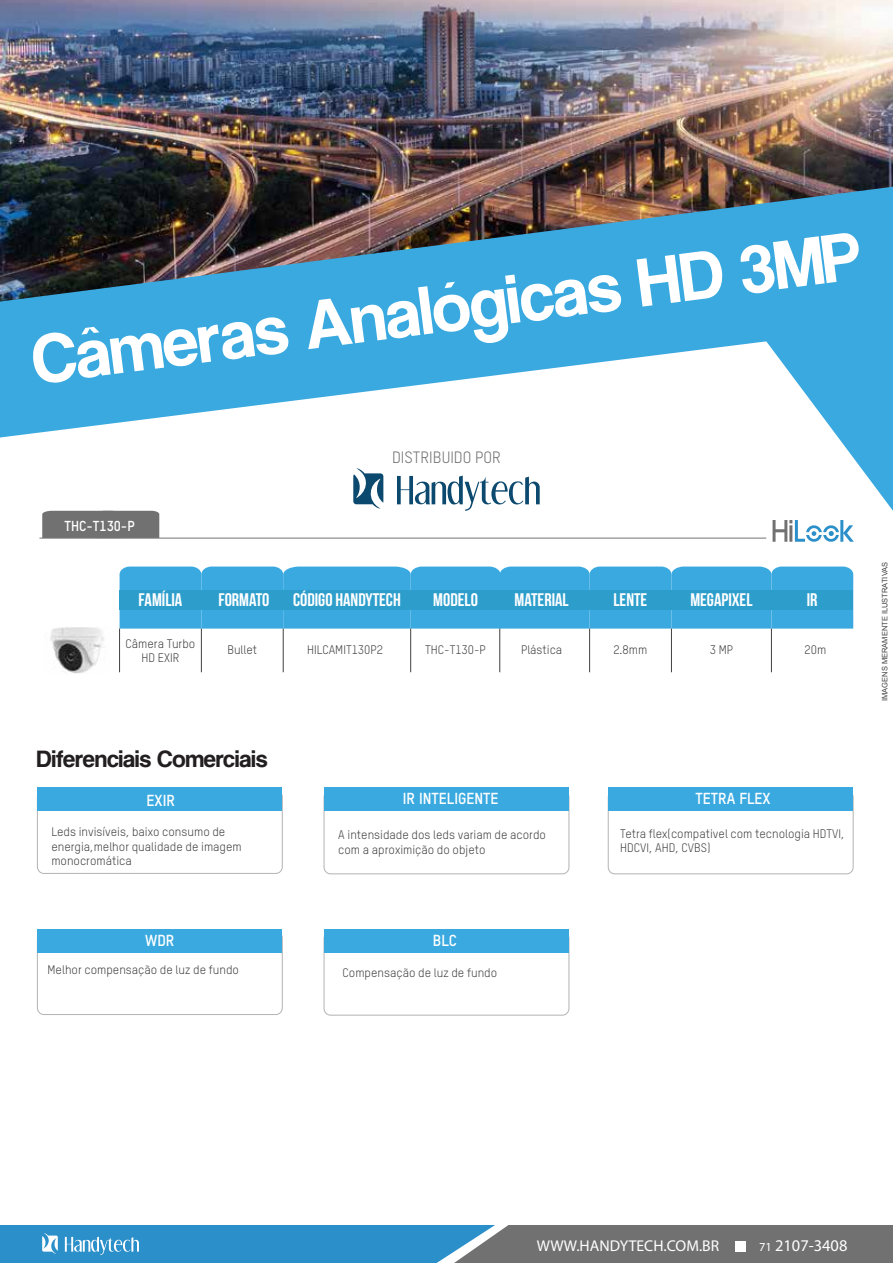
<style>
.page{position:relative;width:893px;height:1263px;background:#fff}
.page>*{position:absolute;margin:0;border:0;box-sizing:border-box;transform-origin:0 0}
.t1{font:66px "Coolvetica";color:#fff}
.t2{font:22.8px "Coolvetica";color:#231f20}
.t3{font:18.15px "Bebas Neue";color:#fff}
.t4{font:16.35px "Myriad Pro";color:#fff}
.t5{font:16.2px "TSTARPRO";color:#727172}
.t6{font:700 15.75px "TSTARPRO";color:#fff}
.t7{font:15.75px "Myriad Pro";color:#fff}
.t8{font:700 14.25px "TSTARPRO";color:#fff}
.t9{font:12.15px/14.5px "TSTARPRO";color:#414042}
.t10{font:12.15px "TSTARPRO";color:#414142}
.t11{font:7.5px "Arial";color:#414142}
.s1{font-size:12.3px}
</style>
<div class="page">
<svg style="left:773px;top:520px;width:81px;height:22px"></svg>
<div style="left:42px;top:511px;width:117px;height:27px;background:#727172"></div>
<hr style="left:39px;top:538px;width:727px;height:1px;background:#747778">
<div style="left:37px;top:790px;width:245px;height:83px;border:1px solid #b3b3b3;border-radius:7px"></div>
<div style="left:37px;top:787px;width:245px;height:24px;background:#39a9e0"></div>
<div style="left:324px;top:790px;width:245px;height:84px;border:1px solid #b3b3b3;border-radius:7px"></div>
<div style="left:324px;top:787px;width:245px;height:24px;background:#39a9e0"></div>
<div style="left:608px;top:790px;width:245px;height:84px;border:1px solid #b3b3b3;border-radius:7px"></div>
<div style="left:608px;top:787px;width:245px;height:24px;background:#39a9e0"></div>
<svg style="left:120px;top:566px;width:733px;height:63px;background:#3aa7db"></svg>
<div style="left:283px;top:590px;width:128px;height:19px;background:#2d9ecc"></div>
<img style="left:0;top:0;width:893px;height:186px">
<svg style="left:0;top:186px;width:893px;height:252px;fill:#39a9e0"></svg>
<svg style="left:762px;top:299px;width:131px;height:212px"></svg>
<div style="left:37px;top:931px;width:245px;height:84px;border:1px solid #b3b3b3;border-radius:7px"></div>
<div style="left:37px;top:929px;width:245px;height:24px;background:#39a9e0"></div>
<div style="left:324px;top:932px;width:245px;height:83px;border:1px solid #b3b3b3;border-radius:7px"></div>
<div style="left:324px;top:929px;width:245px;height:24px;background:#39a9e0"></div>
<img style="left:50px;top:627px;width:54px;height:47px">
<svg style="left:0;top:1225px;width:893px;height:38px;background:#5285a2"></svg>
<div style="left:735px;top:1241px;width:10px;height:10px;background:#fff"></div>
<svg style="left:353px;top:468px;width:30px;height:41px"></svg>
<svg style="left:397px;top:476px;width:143px;height:35px"></svg>
<h1 class="t1" style="left:28px;top:325px;width:836px;rotate:-7deg">Câmeras Analógicas HD 3MP</h1>
<p class="t8" style="left:64px;top:516px;width:72px">THC-T130-P</p>
<h3 class="t5" style="left:392px;top:446px;width:110px">DISTRIBUIDO POR</h3>
<h3 class="t3" style="left:139px;top:590px;width:45px">FAMÍLIA</h3>
<h3 class="t3" style="left:218px;top:590px;width:53px">FORMATO</h3>
<h3 class="t3" style="left:433px;top:590px;width:46px">MODELO</h3>
<h3 class="t3" style="left:515px;top:590px;width:56px">MATERIAL</h3>
<h3 class="t3" style="left:613px;top:590px;width:35px">LENTE</h3>
<h3 class="t3" style="left:690px;top:590px;width:64px">MEGAPIXEL</h3>
<h3 class="t3" style="left:807px;top:589px;width:12px">IR</h3>
<p class="t9" style="left:126px;top:635px;width:71px;text-align:center">Câmera Turbo<br>HD EXIR</p>
<p class="t9" style="left:227px;top:642px;width:31px">Bullet</p>
<h3 class="t3" style="left:293px;top:590px;width:109px">CÓDIGO HANDYTECH</h3>
<p class="t9" style="left:307px;top:642px;width:78px">HILCAMIT130P2</p>
<p class="t9" style="left:425px;top:642px;width:62px">THC-T130-P</p>
<p class="t9" style="left:521px;top:642px;width:43px">Plástica</p>
<p class="t9" style="left:613px;top:642px;width:35px">2.8mm</p>
<p class="t9" style="left:710px;top:642px;width:25px">3 MP</p>
<p class="t9" style="left:805px;top:642px;width:23px">20m</p>
<h2 class="t2" style="left:37px;top:747px;width:232px">Diferenciais Comerciais</h2>
<p class="t6" style="left:147px;top:789px;width:30px">EXIR</p>
<p class="t6" style="left:403px;top:788px;width:97px">IR INTELIGENTE</p>
<p class="t9" style="left:51px;top:824px;width:192px">Leds invisíveis, baixo consumo de energia,melhor qualidade de imagem monocromática</p>
<p class="t9" style="left:338px;top:827px;width:209px">A intensidade dos leds variam de acordo com a aproximição do objeto</p>
<p class="t6" style="left:695px;top:788px;width:77px">TETRA FLEX</p>
<p class="t9" style="left:620px;top:825px;width:226px">Tetra flex(compativel com tecnologia HDTVI,<br>HDCVI, AHD, CVBS)</p>
<p class="t11" style="left:880px;top:701px;width:140px;rotate:-90deg">IMAGENS MERAMENTE ILUSTRATIVAS</p>
<p class="t6" style="left:433px;top:930px;width:26px">BLC</p>
<p class="t6" style="left:145px;top:930px;width:31px">WDR</p>
<p class="t9" style="left:48px;top:962px;width:193px">Melhor compensação de luz de fundo</p>
<p class="t10" style="left:343px;top:965px;width:156px">Compensação de luz de fundo</p>
<p class="t7" style="left:537px;top:1236px;width:184px">WWW.HANDYTECH.COM.BR</p>
<h3 class="t4" style="left:759px;top:1235px;width:90px"><span class="s1">71</span> 2107-3408</h3>
</div>
